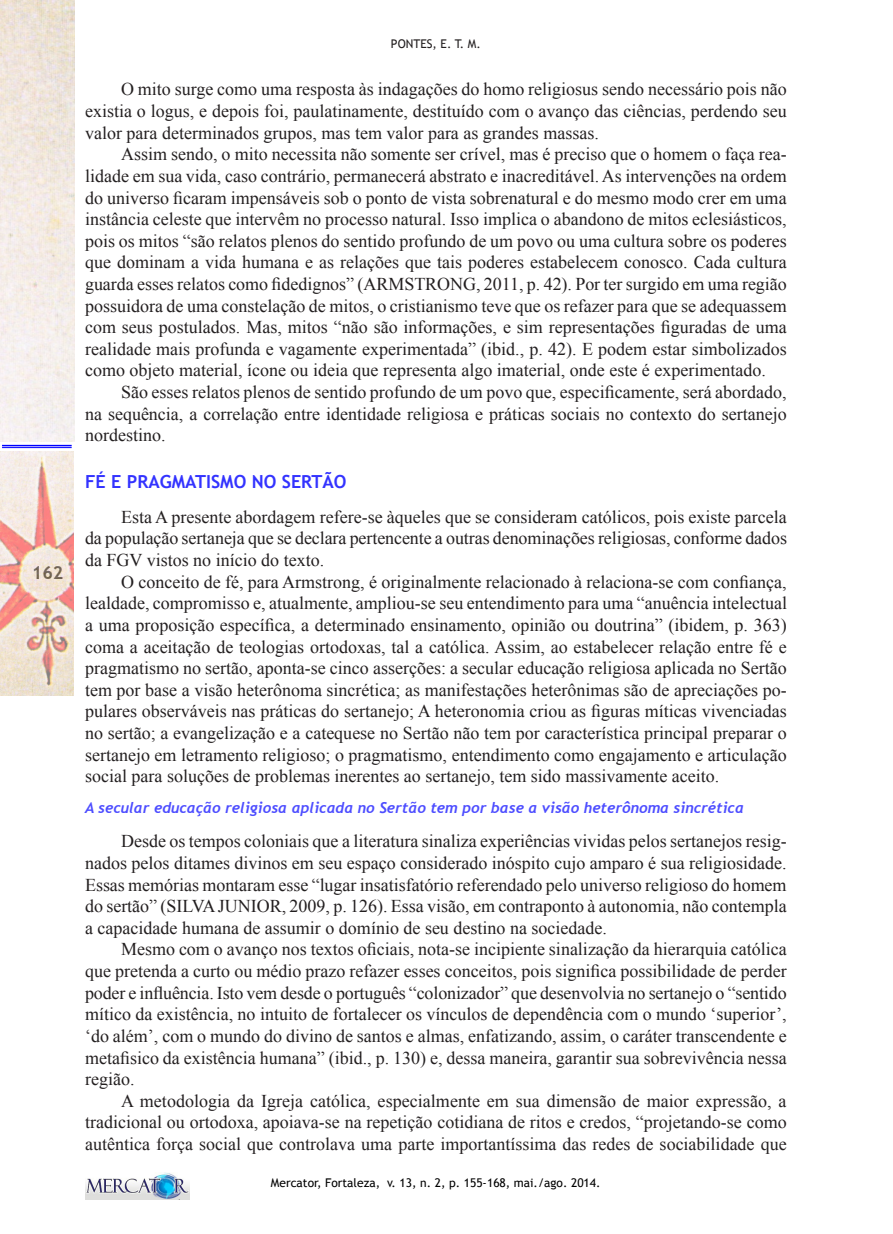
<style>
.page{position:relative;width:893px;height:1234px;background:#fff}
.page>*{position:absolute;margin:0;border:0;box-sizing:border-box;transform-origin:0 0}
.t1{font:18px/21.6px "Times New Roman";color:#231f20;text-align:justify}
.SUBTÍTULO_1{font:700 18px "Trebuchet MS";color:#33f}
.t2{font:700 18px "Trebuchet MS";color:#000}
.SUBTÍTULO_2{font:italic 700 15px "Trebuchet";color:#4d4dff}
.t3{font:12px "Trebuchet MS";color:#000}
.t4{font:12px "Trebuchet MS";color:#231f20}
</style>
<div class="page">
<img style="left:85px;top:1172px;width:105px;height:27px">
<img style="left:0;top:451px;width:74px;height:244px">
<img style="left:0;top:0;width:74px;height:442px">
<hr style="left:2px;top:445px;width:70px;height:1px;background:#00f">
<hr style="left:2px;top:447px;width:70px;height:1px;background:#00f">
<p class="t2" style="left:32px;top:561px;width:33px">162</p>
<p class="t4" style="left:391px;top:37px;width:91px">PONTES, E. T. M.</p>
<p class="t1" style="left:85px;top:78px;width:703px;text-indent:36px">O mito surge como uma resposta às indagações do homo religiosus sendo necessário pois não existia o logus, e depois foi, paulatinamente, destituído com o avanço das ciências, perdendo seu valor para determinados grupos, mas tem valor para as grandes massas.</p>
<p class="t1" style="left:85px;top:143px;width:703px;text-indent:36px">Assim sendo, o mito necessita não somente ser crível, mas é preciso que o homem o faça rea&shy;lidade em sua vida, caso contrário, permanecerá abstrato e inacreditável. As intervenções na ordem do universo ficaram impensáveis sob o ponto de vista sobrenatural e do mesmo modo crer em uma instância celeste que intervêm no processo natural. Isso implica o abandono de mitos eclesiásticos, pois os mitos “são relatos plenos do sentido profundo de um povo ou uma cultura sobre os poderes que dominam a vida humana e as relações que tais poderes estabelecem conosco. Cada cultura guarda esses relatos como fidedignos” (ARMSTRONG, 2011, p. 42). Por ter surgido em uma região possuidora de uma constelação de mitos, o cristianismo teve que os refazer para que se adequassem com seus postulados. Mas, mitos “não são informações, e sim representações figuradas de uma realidade mais profunda e vagamente experimentada” (ibid., p. 42). E podem estar simbolizados como objeto material, ícone ou ideia que representa algo imaterial, onde este é experimentado.</p>
<p class="t1" style="left:85px;top:381px;width:703px;text-indent:36px">São esses relatos plenos de sentido profundo de um povo que, especificamente, será abordado, na sequência, a correlação entre identidade religiosa e práticas sociais no contexto do sertanejo nordestino.</p>
<p class="SUBTÍTULO_1" style="left:85px;top:470px;width:263px">FÉ E PRAGMATISMO NO SERTÃO</p>
<p class="t1" style="left:85px;top:505px;width:703px;text-indent:36px">Esta A presente abordagem refere-se àqueles que se consideram católicos, pois existe parcela da população sertaneja que se declara pertencente a outras denominações religiosas, conforme dados da FGV vistos no início do texto.</p>
<p class="t1" style="left:85px;top:570px;width:704px;text-indent:36px">O conceito de fé, para Armstrong, é originalmente relacionado à relaciona-se com confiança, lealdade, compromisso e, atualmente, ampliou-se seu entendimento para uma “anuência intelectual a uma proposição específica, a determinado ensinamento, opinião ou doutrina” (ibidem, p. 363) coma a aceitação de teologias ortodoxas, tal a católica. Assim, ao estabelecer relação entre fé e pragmatismo no sertão, aponta-se cinco asserções: a secular educação religiosa aplicada no Sertão tem por base a visão heterônoma sincrética; as manifestações heterônimas são de apreciações po&shy;pulares observáveis nas práticas do sertanejo; A heteronomia criou as figuras míticas vivenciadas no sertão; a evangelização e a catequese no Sertão não tem por característica principal preparar o sertanejo em letramento religioso; o pragmatismo, entendimento como engajamento e articulação social para soluções de problemas inerentes ao sertanejo, tem sido massivamente aceito.</p>
<p class="SUBTÍTULO_2" style="left:85px;top:798px;width:660px">A secular educação religiosa aplicada no Sertão tem por base a visão heterônoma sincrética</p>
<p class="t1" style="left:85px;top:830px;width:703px;text-indent:36px">Desde os tempos coloniais que a literatura sinaliza experiências vividas pelos sertanejos resig&shy;nados pelos ditames divinos em seu espaço considerado inóspito cujo amparo é sua religiosidade.<br>Essas memórias montaram esse “lugar insatisfatório referendado pelo universo religioso do homem do sertão” (SILVA JUNIOR, 2009, p. 126). Essa visão, em contraponto à autonomia, não contempla a capacidade humana de assumir o domínio de seu destino na sociedade.</p>
<p class="t1" style="left:85px;top:938px;width:703px;text-indent:36px">Mesmo com o avanço nos textos oficiais, nota-se incipiente sinalização da hierarquia católica que pretenda a curto ou médio prazo refazer esses conceitos, pois significa possibilidade de perder poder e influência. Isto vem desde o português “colonizador” que desenvolvia no sertanejo o “sentido mítico da existência, no intuito de fortalecer os vínculos de dependência com o mundo ‘superior’, ‘do além’, com o mundo do divino de santos e almas, enfatizando, assim, o caráter transcendente e metafisico da existência humana” (ibid., p. 130) e, dessa maneira, garantir sua sobrevivência nessa região.</p>
<p class="t1" style="left:85px;top:1089px;width:703px;text-indent:36px">A metodologia da Igreja católica, especialmente em sua dimensão de maior expressão, a tradicional ou ortodoxa, apoiava-se na repetição cotidiana de ritos e credos, “projetando-se como autêntica força social que controlava uma parte importantíssima das redes de sociabilidade que</p>
<p class="t3" style="left:271px;top:1175px;width:331px">Mercator, Fortaleza, v. 13, n. 2, p. 155-168, mai./ago. 2014.</p>
</div>
